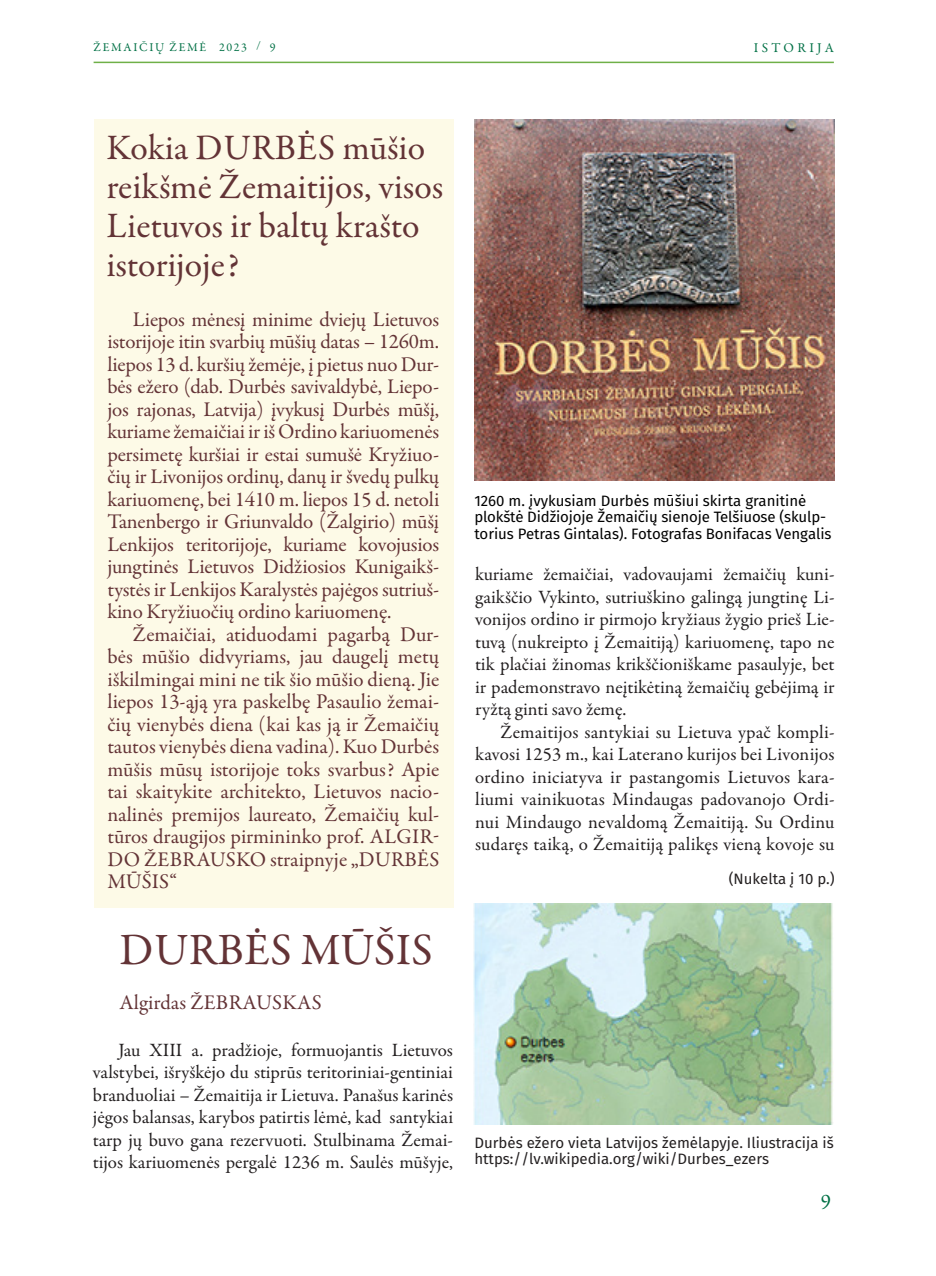
<style>
.page{position:relative;width:936px;height:1276px;background:#fff}
.page>*{position:absolute;margin:0;border:0;box-sizing:border-box;transform-origin:0 0}
.tekstas{font:45px "Garamond Premr Pro";letter-spacing:.01em;color:#633336}
.tekstas-2{font:36px "Garamond Premr Pro";color:#633336}
.tekstas-3{font:21px/22.5px "Garamond Premr Pro";letter-spacing:-.005em;color:#633336;text-align:justify}
.t1{font:21px "Garamond Premr Pro";color:#017045}
.tekstas-4{font:18.9px/22.5px "Garamond Premr Pro";color:#231f20;text-align:justify}
.parašas{font:15px/16.5px "Fira Sans";letter-spacing:-.005em;color:#000}
.parašas-2{font:15px/16.5px "Fira Sans";color:#231f20}
.nukelta{font:15px "Fira Sans";color:#231f20}
.t2{font:13.5px "Garamond Premr Pro";letter-spacing:.25em;color:#017045}
.t3{font:12px "Garamond Premr Pro";letter-spacing:.14em;color:#017045}
</style>
<div class="page">
<hr style="left:94px;top:62px;width:739px;height:1px;background:#6fb048">
<div style="left:94px;top:119px;width:359px;height:789px;background:#fdfae7"></div>
<img style="left:474px;top:119px;width:360px;height:362px">
<img style="left:473px;top:904px;width:360px;height:220px">
<p class="t3" style="left:94px;top:40px;width:184px">ŽEMAIČIŲ ŽEMĖ 2023 / 9</p>
<p class="t2" style="left:753px;top:39px;width:82px">ISTORIJA</p>
<p class="tekstas-2" style="left:106px;top:126px;width:320px">Kokia DURBĖS mūšio</p>
<p class="tekstas-2" style="left:106px;top:165px;width:338px">reikšmė Žemaitijos, visos</p>
<p class="tekstas-2" style="left:106px;top:204px;width:315px">Lietuvos ir baltų krašto</p>
<p class="tekstas-2" style="left:106px;top:243px;width:134px">istorijoje?</p>
<p class="tekstas-3" style="left:107px;top:308px;width:333px;text-indent:26px">Liepos mėnesį minime dviejų Lietuvos istorijoje itin svarbių mūšių datas – 1260m. liepos 13 d. kuršių žemėje, į pietus nuo Dur&shy;bės ežero (dab. Durbės savivaldybė, Liepo&shy;jos rajonas, Latvija) įvykusį Durbės mūšį, kuriame žemaičiai ir iš Ordino kariuomenės persimetę kuršiai ir estai sumušė Kryžiuo&shy;čių ir Livonijos ordinų, danų ir švedų pulkų kariuomenę, bei 1410 m. liepos 15 d. netoli Tanenbergo ir Griunvaldo (Žalgirio) mūšį Lenkijos teritorijoje, kuriame kovojusios jungtinės Lietuvos Didžiosios Kunigaikš&shy;tystės ir Lenkijos Karalystės pajėgos sutriuš&shy;kino Kryžiuočių ordino kariuomenę.</p>
<p class="tekstas-3" style="left:107px;top:623px;width:333px;text-indent:26px">Žemaičiai, atiduodami pagarbą Dur&shy;bės mūšio didvyriams, jau daugelį metų iškilmingai mini ne tik šio mūšio dieną. Jie liepos 13-ąją yra paskelbę Pasaulio žemai&shy;čių vienybės diena (kai kas ją ir Žemaičių tautos vienybės diena vadina). Kuo Durbės mūšis mūsų istorijoje toks svarbus? Apie tai skaitykite architekto, Lietuvos nacio&shy;nalinės premijos laureato, Žemaičių kul&shy;tūros draugijos pirmininko prof. ALGIR-DO ŽEBRAUSKO straipnyje „DURBĖS MŪŠIS“</p>
<p class="tekstas" style="left:120px;top:922px;width:315px">DURBĖS MŪŠIS</p>
<p class="tekstas-3" style="left:120px;top:991px;width:204px">Algirdas ŽEBRAUSKAS</p>
<p class="tekstas-4" style="left:93px;top:1038px;width:362px;text-indent:26px">Jau XIII a. pradžioje, formuojantis Lietuvos valstybei, išryškėjo du stiprūs teritoriniai-gentiniai branduoliai – Žemaitija ir Lietuva. Panašus karinės jėgos balansas, karybos patirtis lėmė, kad santykiai tarp jų buvo gana rezervuoti. Stulbinama Žemai&shy;tijos kariuomenės pergalė 1236 m. Saulės mūšyje,</p>
<p class="parašas" style="left:474px;top:493px;width:353px">1260 m. įvykusiam Durbės mūšiui skirta granitinė plokštė Didžiojoje Žemaičių sienoje Telšiuose (skulp-</p>
<p class="parašas" style="left:474px;top:526px;width:359px">torius Petras Gintalas). Fotografas Bonifacas Vengalis</p>
<p class="tekstas-4" style="left:475px;top:563px;width:361px">kuriame žemaičiai, vadovaujami žemaičių kuni&shy;gaikščio Vykinto, sutriuškino galingą jungtinę Li&shy;vonijos ordino ir pirmojo kryžiaus žygio prieš Lie&shy;tuvą (nukreipto į Žemaitiją) kariuomenę, tapo ne tik plačiai žinomas krikščioniškame pasaulyje, bet ir pademonstravo neįtikėtiną žemaičių gebėjimą ir ryžtą ginti savo žemę.</p>
<p class="tekstas-4" style="left:475px;top:721px;width:361px;text-indent:26px">Žemaitijos santykiai su Lietuva ypač kompli&shy;kavosi 1253 m., kai Laterano kurijos bei Livonijos ordino iniciatyva ir pastangomis Lietuvos kara&shy;liumi vainikuotas Mindaugas padovanojo Ordi&shy;nui Mindaugo nevaldomą Žemaitiją. Su Ordinu sudaręs taiką, o Žemaitiją palikęs vieną kovoje su</p>
<p class="nukelta" style="left:728px;top:868px;width:107px">(Nukelta į 10 p.)</p>
<p class="parašas-2" style="left:474px;top:1135px;width:361px">Durbės ežero vieta Latvijos žemėlapyje. Iliustracija iš https://lv.wikipedia.org/wiki/Durbes_ezers</p>
<p class="t1" style="left:820px;top:1189px;width:12px">9</p>
</div>
